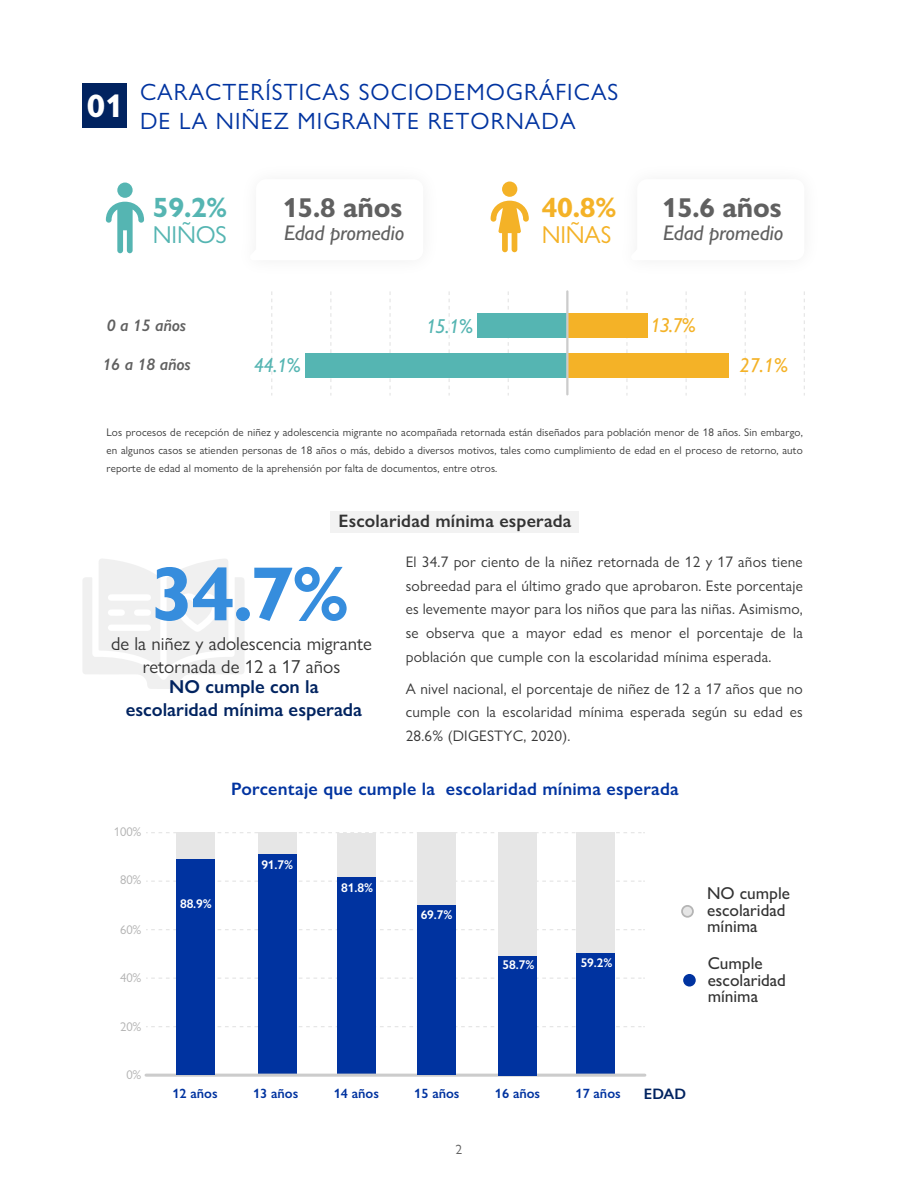
<style>
.page{position:relative;width:918px;height:1188px;background:#fff}
.page>*{position:absolute;margin:0;border:0;box-sizing:border-box;transform-origin:0 0}
.t1{font:700 77.1px "Gill Sans Nova";color:#368ddd}
.t2{font:700 32.55px "Gill Sans Nova";color:#fff}
.t3{font:700 28.05px "Gill Sans Nova";color:#55b5b2}
.t4{font:700 28.05px "Gill Sans Nova";color:#f4b227}
.t5{font:700 27.45px "Gill Sans Nova";letter-spacing:-.01em;color:#606060}
.t6{font:24.6px "Gill Sans Nova";letter-spacing:-.01em;color:#55b5b2}
.t7{font:24.6px "Gill Sans Nova";letter-spacing:-.01em;color:#f4b227}
.t8{font:23.55px/28.3px "Gill Sans Nova";letter-spacing:.045em;color:#0033a0}
.t9{font:italic 500 21.3px "Gill Sans Nova";letter-spacing:-.01em;color:#606060}
.t10{font:italic 500 20.25px "Gill Sans Nova";color:#55b5b2}
.t11{font:italic 500 20.25px "Gill Sans Nova";color:#f4b227}
.t12{font:18.75px/22.5px "Gill Sans Nova";color:#333;text-align:center}
.t13{font:600 18.75px/22.5px "Gill Sans Nova";color:#012360;text-align:center}
.t14{font:600 18px "Gill Sans Nova";letter-spacing:.01em;color:#0033a0}
.t15{font:600 18px "Gill Sans Nova";letter-spacing:.01em;color:#333}
.t16{font:500 17.25px/16.6px "Gill Sans Nova";color:#333}
.t17{font:italic 600 16.65px "Gill Sans Nova";letter-spacing:-.01em;color:#606060}
.t18{font:15.3px/23.5px "Gill Sans Nova";letter-spacing:.015em;color:#383838;text-align:justify}
.t19{font:600 15.15px "Gill Sans Nova";color:#012360}
.t20{font:600 13.5px "Gill Sans Nova";color:#0033a0}
.t21{font:13.5px "Gill Sans Nova";color:#606060}
.t22{font:600 12.75px "Gill Sans Nova";letter-spacing:-.01em;color:#fff}
.t23{font:12.75px "Gill Sans Nova";letter-spacing:-.01em;color:#b3b3b3}
.t24{font:11.1px/18px "Gill Sans Nova";letter-spacing:.015em;color:#383838;text-align:justify}
</style>
<div class="page">
<svg style="left:146px;top:832px;width:499px;height:1px"></svg>
<svg style="left:146px;top:881px;width:499px;height:1px"></svg>
<svg style="left:146px;top:929px;width:499px;height:1px"></svg>
<svg style="left:146px;top:978px;width:499px;height:1px"></svg>
<svg style="left:146px;top:1026px;width:499px;height:1px"></svg>
<div style="left:177px;top:833px;width:38px;height:74px;background:#e6e6e6"></div>
<div style="left:258px;top:833px;width:38px;height:112px;background:#e6e6e6"></div>
<div style="left:338px;top:833px;width:38px;height:110px;background:#e6e6e6"></div>
<div style="left:577px;top:833px;width:38px;height:187px;background:#e6e6e6"></div>
<div style="left:258px;top:855px;width:38px;height:220px;background:#0033a0"></div>
<div style="left:338px;top:878px;width:38px;height:197px;background:#0033a0"></div>
<div style="left:577px;top:953px;width:38px;height:122px;background:#0033a0"></div>
<hr style="left:146px;top:1074px;width:499px;height:3px;background:#ccc">
<div style="left:177px;top:860px;width:38px;height:215px;background:#0033a0"></div>
<div style="left:498px;top:833px;width:38px;height:189px;background:#e6e6e6"></div>
<div style="left:498px;top:956px;width:38px;height:119px;background:#0033a0"></div>
<div style="left:417px;top:833px;width:39px;height:183px;background:#e6e6e6"></div>
<div style="left:417px;top:905px;width:39px;height:170px;background:#0033a0"></div>
<div style="left:683px;top:974px;width:13px;height:13px;background:#0033a0;border-radius:50%"></div>
<div style="left:682px;top:906px;width:11px;height:11px;background:#e6e6e6;border-radius:50%"></div>
<div style="left:681px;top:905px;width:13px;height:13px;border:2px solid #b5b5b5;border-radius:50%"></div>
<svg style="left:106px;top:202px;width:38px;height:51px"></svg>
<div style="left:117px;top:183px;width:16px;height:15px;background:#55b5b2;border-radius:50%"></div>
<svg style="left:491px;top:201px;width:38px;height:51px"></svg>
<div style="left:502px;top:182px;width:15px;height:15px;background:#f4b227;border-radius:50%"></div>
<svg style="left:626px;top:292px;width:2px;height:103px"></svg>
<svg style="left:508px;top:291px;width:1px;height:105px"></svg>
<svg style="left:449px;top:291px;width:1px;height:105px"></svg>
<svg style="left:389px;top:292px;width:2px;height:103px"></svg>
<svg style="left:330px;top:291px;width:1px;height:105px"></svg>
<svg style="left:271px;top:291px;width:1px;height:105px"></svg>
<svg style="left:686px;top:291px;width:1px;height:105px"></svg>
<svg style="left:745px;top:291px;width:1px;height:105px"></svg>
<div style="left:568px;top:313px;width:80px;height:25px;background:#f4b227"></div>
<div style="left:478px;top:313px;width:89px;height:25px;background:#55b5b2"></div>
<div style="left:568px;top:353px;width:161px;height:25px;background:#f4b227"></div>
<div style="left:305px;top:353px;width:262px;height:25px;background:#55b5b2"></div>
<hr style="left:566px;top:291px;width:3px;height:103px;background:#ccc">
<svg style="left:804px;top:291px;width:1px;height:105px"></svg>
<div style="left:82px;top:83px;width:45px;height:45px;background:#012360"></div>
<div style="left:331px;top:511px;width:248px;height:22px;background:#f2f2f2"></div>
<svg style="left:83px;top:559px;width:161px;height:130px"></svg>
<h2 class="t2" style="left:87px;top:85px;width:38px">01</h2>
<h3 class="t8" style="left:140px;top:78px;width:480px">CARACTERÍSTICAS SOCIODEMOGRÁFICAS<br>DE LA NIÑEZ MIGRANTE RETORNADA</h3>
<h3 class="t3" style="left:153px;top:190px;width:76px">59.2%</h3>
<h3 class="t6" style="left:153px;top:220px;width:75px">NIÑOS</h3>
<h3 class="t5" style="left:283px;top:190px;width:121px">15.8 años</h3>
<h3 class="t9" style="left:284px;top:220px;width:122px">Edad promedio</h3>
<h3 class="t4" style="left:542px;top:190px;width:76px">40.8%</h3>
<h3 class="t7" style="left:542px;top:220px;width:72px">NIÑAS</h3>
<h3 class="t5" style="left:662px;top:190px;width:121px">15.6 años</h3>
<h3 class="t9" style="left:663px;top:220px;width:122px">Edad promedio</h3>
<p class="t17" style="left:107px;top:316px;width:81px">0 a 15 años</p>
<p class="t17" style="left:102px;top:355px;width:90px">16 a 18 años</p>
<h3 class="t10" style="left:426px;top:313px;width:48px">15.1%</h3>
<h3 class="t11" style="left:650px;top:313px;width:47px">13.7%</h3>
<h3 class="t10" style="left:254px;top:353px;width:48px">44.1%</h3>
<h3 class="t11" style="left:739px;top:353px;width:50px">27.1%</h3>
<p class="t24" style="left:106px;top:423px;width:698px">Los procesos de recepción de niñez y adolescencia migrante no acompañada retornada están diseñados para población menor de 18 años. Sin embargo, en algunos casos se atienden personas de 18 años o más, debido a diversos motivos, tales como cumplimiento de edad en el proceso de retorno, auto reporte de edad al momento de la aprehensión por falta de documentos, entre otros.</p>
<p class="t15" style="left:339px;top:510px;width:234px">Escolaridad mínima esperada</p>
<h1 class="t1" style="left:150px;top:546px;width:200px">34.7%</h1>
<p class="t12" style="left:111px;top:632px;width:262px">de la niñez y adolescencia migrante retornada de 12 a 17 años</p>
<p class="t13" style="left:126px;top:676px;width:238px">NO cumple con la escolaridad mínima esperada</p>
<p class="t18" style="left:406px;top:550px;width:399px">El 34.7 por ciento de la niñez retornada de 12 y 17 años tiene sobreedad para el último grado que aprobaron. Este porcentaje es levemente mayor para los niños que para las niñas. Asimismo, se observa que a mayor edad es menor el porcentaje de la población que cumple con la escolaridad mínima esperada.</p>
<p class="t18" style="left:406px;top:677px;width:399px">A nivel nacional, el porcentaje de niñez de 12 a 17 años que no cumple con la escolaridad mínima esperada según su edad es 28.6% (DIGESTYC, 2020).</p>
<p class="t23" style="left:114px;top:824px;width:29px">100%</p>
<p class="t23" style="left:120px;top:872px;width:23px">80%</p>
<p class="t23" style="left:120px;top:922px;width:23px">60%</p>
<p class="t23" style="left:120px;top:970px;width:23px">40%</p>
<p class="t23" style="left:120px;top:1019px;width:23px">20%</p>
<p class="t23" style="left:126px;top:1067px;width:17px">0%</p>
<p class="t14" style="left:231px;top:778px;width:449px">Porcentaje que cumple la escolaridad mínima esperada</p>
<p class="t22" style="left:180px;top:896px;width:33px">88.9%</p>
<p class="t22" style="left:261px;top:857px;width:33px">91.7%</p>
<p class="t22" style="left:341px;top:880px;width:33px">81.8%</p>
<p class="t22" style="left:421px;top:907px;width:33px">69.7%</p>
<p class="t22" style="left:503px;top:957px;width:33px">58.7%</p>
<p class="t22" style="left:581px;top:955px;width:33px">59.2%</p>
<p class="t16" style="left:707px;top:885px;width:84px">NO cumple escolaridad mínima</p>
<p class="t16" style="left:708px;top:955px;width:80px">Cumple escolaridad mínima</p>
<p class="t20" style="left:173px;top:1085px;width:47px">12 años</p>
<p class="t20" style="left:253px;top:1085px;width:47px">13 años</p>
<p class="t20" style="left:334px;top:1085px;width:47px">14 años</p>
<p class="t20" style="left:414px;top:1085px;width:47px">15 años</p>
<p class="t20" style="left:495px;top:1085px;width:47px">16 años</p>
<p class="t20" style="left:576px;top:1085px;width:47px">17 años</p>
<p class="t21" style="left:456px;top:1141px;width:8px">2</p>
<p class="t19" style="left:644px;top:1085px;width:44px">EDAD</p>
</div>
